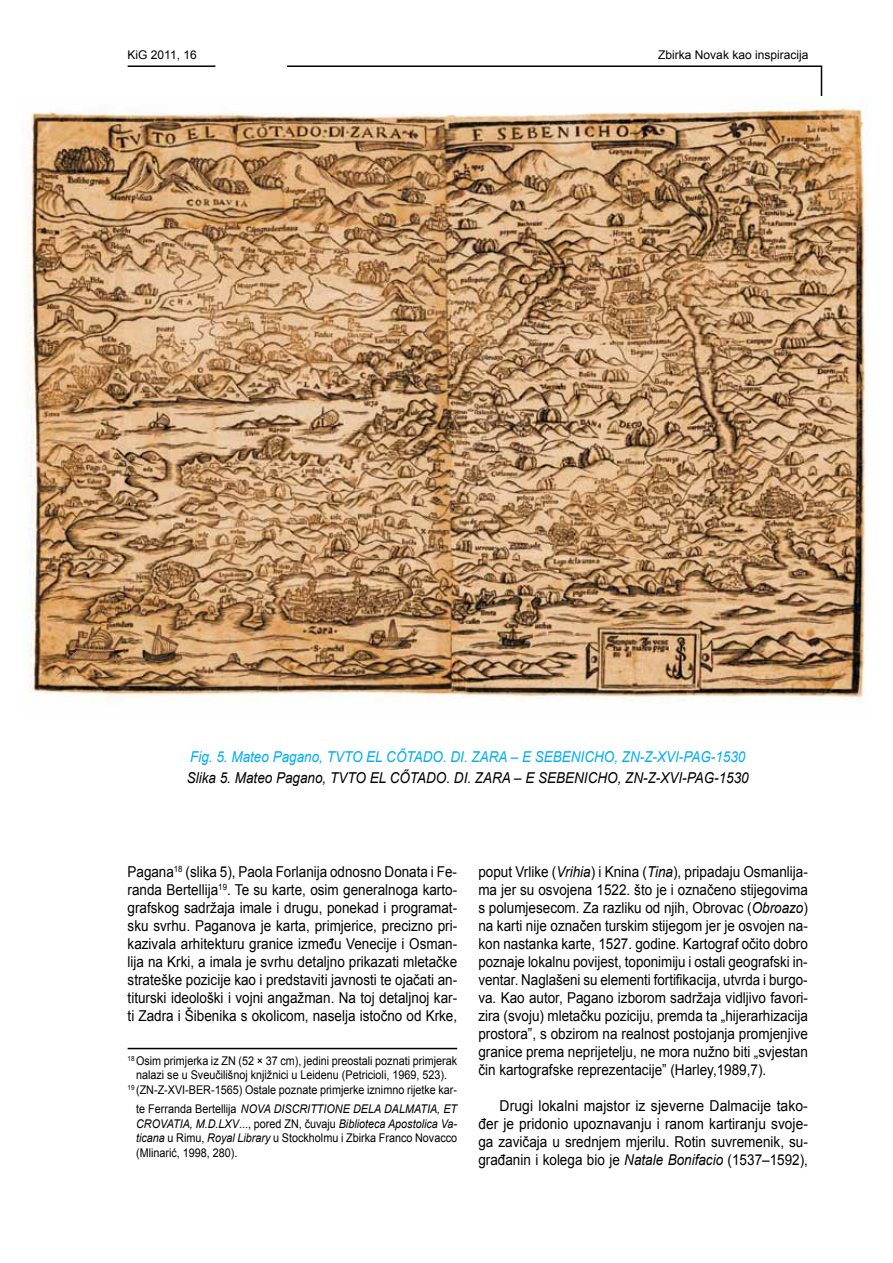
<style>
.page{position:relative;width:893px;height:1263px;background:#fff}
.page>*{position:absolute;margin:0;border:0;box-sizing:border-box;transform-origin:0 0}
.t1{font:15px/18px "Arial";color:#000;text-align:justify;scale:.9 1}
.t2{font:15px/18px "Arial";color:#000;text-align:justify;scale:.93 1}
.t3{font:italic 15px "Arial";color:#000;scale:.9 1}
.t4{font:italic 15px "Arial";color:#00aeef;scale:.9 1}
.t5{font:12px/14.4px "Arial";color:#000;text-align:center;scale:.9 1}
.t6{font:12px "Arial";color:#000}
.s1{font-style:italic}
</style>
<div class="page">
<hr style="left:821px;top:66px;width:1px;height:442px;background:#000">
<hr style="left:287px;top:65px;width:535px;height:2px;background:#000">
<hr style="left:128px;top:65px;width:87px;height:2px;background:#000">
<hr style="left:128px;top:1048px;width:329px;height:1px;background:#000">
<img style="left:21px;top:97px;width:847px;height:605px">
<p class="t6" style="left:128px;top:47px;width:71px">KiG 2011, 16</p>
<p class="t6" style="left:658px;top:47px;width:152px">Zbirka Novak kao inspiracija</p>
<p class="t4" style="left:190px;top:747px;width:618px">Fig. 5. Mateo Pagano, TVTO EL CŐTADO. DI. ZARA – E SEBENICHO, ZN-Z-XVI-PAG-1530</p>
<p class="t3" style="left:187px;top:768px;width:626px">Slika 5. Mateo Pagano, TVTO EL CŐTADO. DI. ZARA – E SEBENICHO, ZN-Z-XVI-PAG-1530</p>
<p class="t1" style="left:128px;top:863px;width:368px">Pagana<sup>18</sup> (slika 5), Paola Forlanija odnosno Donata i Fe&shy;randa Bertellija<sup>19</sup>. Te su karte, osim generalnoga karto&shy;grafskog sadržaja imale i drugu, ponekad i programat&shy;sku svrhu. Paganova je karta, primjerice, precizno pri&shy;kazivala arhitekturu granice između Venecije i Osman&shy;lija na Krki, a imala je svrhu detaljno prikazati mletačke strateške pozicije kao i predstaviti javnosti te ojačati an&shy;titurski ideološki i vojni angažman. Na toj detaljnoj kar&shy;ti Zadra i Šibenika s okolicom, naselja istočno od Krke,</p>
<p class="t5" style="left:128px;top:1053px;width:368px"><sup>18</sup> Osim primjerka iz ZN (52 × 37 cm), jedini preostali poznati primjerak nalazi se u Sveučilišnoj knjižnici u Leidenu (Petricioli, 1969, 523).<br><sup>19</sup> (ZN-Z-XVI-BER-1565) Ostale poznate primjerke iznimno rijetke kar-</p>
<p class="t5" style="left:136px;top:1102px;width:358px;text-align:justify">te Ferranda Bertellija <span class="s1">NOVA DISCRITTIONE DELA DALMATIA, ET CROVATIA, M.D.LXV</span>..., pored ZN, čuvaju <span class="s1">Biblioteca Apostolica Va&shy;ticana</span> u Rimu, <span class="s1">Royal Library</span> u Stockholmu i Zbirka Franco Novacco (Mlinarić, 1998, 280).</p>
<p class="t1" style="left:478px;top:863px;width:368px">poput Vrlike (<span class="s1">Vrihia</span>) i Knina (<span class="s1">Tina</span>), pripadaju Osmanlija&shy;ma jer su osvojena 1522. što je i označeno stijegovima s polumjesecom. Za razliku od njih, Obrovac (<span class="s1">Obroazo</span>) na karti nije označen turskim stijegom jer je osvojen na&shy;kon nastanka karte, 1527. godine. Kartograf očito dobro poznaje lokalnu povijest, toponimiju i ostali geografski in&shy;ventar. Naglašeni su elementi fortifikacija, utvrda i burgo&shy;va. Kao autor, Pagano izborom sadržaja vidljivo favori&shy;zira (svoju) mletačku poziciju, premda ta „hijerarhizacija prostora”, s obzirom na realnost postojanja promjenjive granice prema neprijetelju, ne mora nužno biti „svjestan čin kartografske reprezentacije” (Harley,1989,7).</p>
<p class="t2" style="left:478px;top:1097px;width:356px;text-indent:21px">Drugi lokalni majstor iz sjeverne Dalmacije tako&shy;đer je pridonio upoznavanju i ranom kartiranju svoje&shy;ga zavičaja u srednjem mjerilu. Rotin suvremenik, su&shy;građanin i kolega bio je <span class="s1">Natale Bonifacio</span> (1537–1592),</p>
</div>
